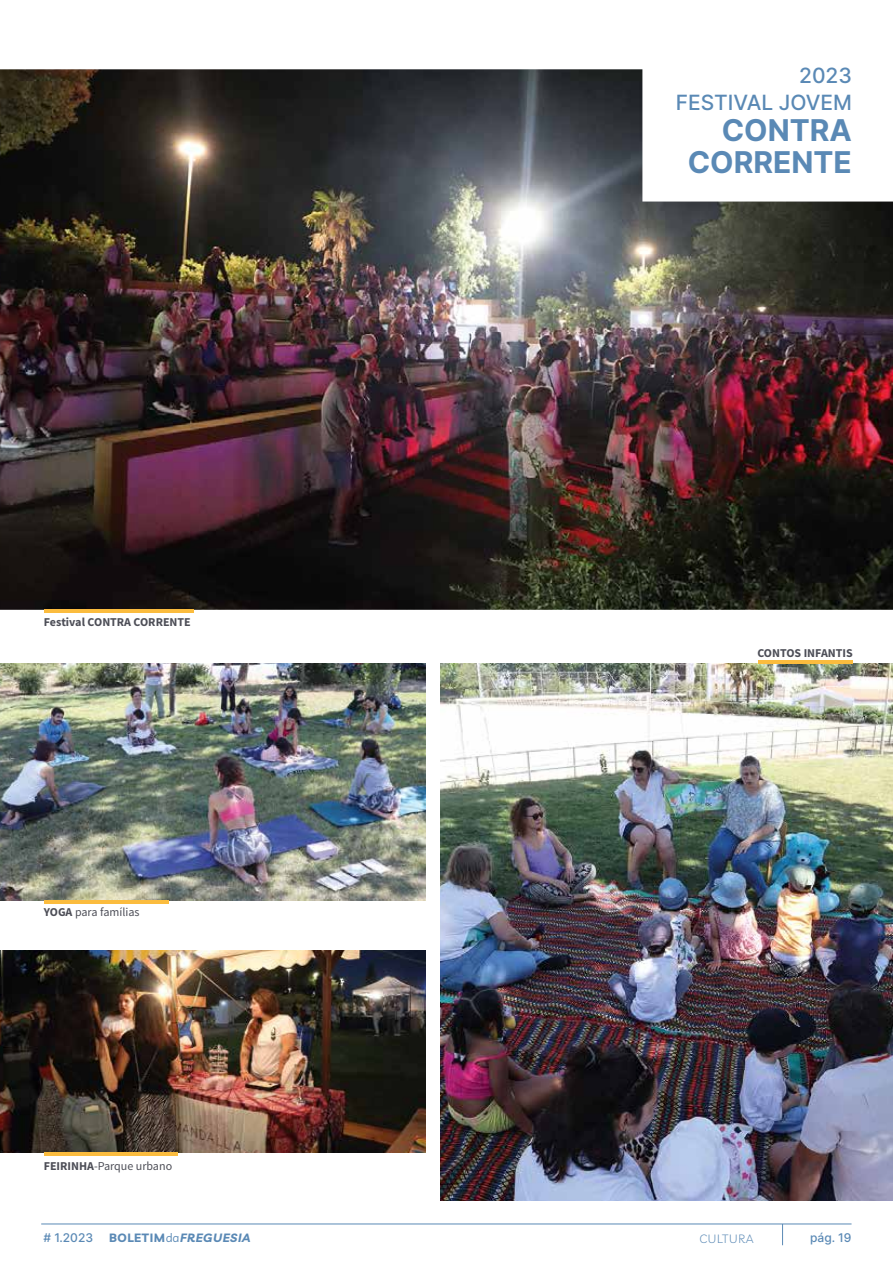
<style>
.page{position:relative;width:893px;height:1263px;background:#fff}
.page>*{position:absolute;margin:0;border:0;box-sizing:border-box;transform-origin:0 0}
.t1{font:700 30px/31.5px "Inter";color:#5a89b5;text-align:right}
.t2{font:500 21px/26.5px "Inter";color:#5a89b5;text-align:right}
.t3{font:12px "Source Sans Pro";color:#4d4e57}
.t4{font:700 12px "Source Sans Pro";color:#4d4e57}
.t5{font:italic 700 12px "Livvic";letter-spacing:.05em;color:#5a89b5}
.t6{font:12px "Inter";color:#5a89b5}
.t7{font:300 12px "Livvic";letter-spacing:.05em;color:#5a89b5}
.s1{font-weight:700}
.s2{font-style:normal}
.s3{font-weight:400;font-style:normal}
</style>
<div class="page">
<img style="left:0;top:951px;width:426px;height:201px">
<img style="left:0;top:664px;width:425px;height:237px">
<svg style="left:782px;top:1224px;width:1px;height:21px"></svg>
<hr style="left:41px;top:1223px;width:810px;height:1px;background:#5a89b5">
<img style="left:0;top:69px;width:893px;height:541px">
<hr style="left:44px;top:1152px;width:134px;height:3px;background:#fbbc3e">
<hr style="left:44px;top:609px;width:150px;height:4px;background:#fbbc3e">
<hr style="left:44px;top:900px;width:124px;height:4px;background:#fbbc3e">
<img style="left:440px;top:664px;width:453px;height:536px">
<hr style="left:758px;top:661px;width:94px;height:3px;background:#fbbc3e">
<p class="t4" style="left:44px;top:614px;width:149px">Festival CONTRA CORRENTE</p>
<p class="t3" style="left:44px;top:905px;width:97px"><span class="s1">YOGA</span> para famílias</p>
<p class="t3" style="left:44px;top:1158px;width:130px"><span class="s1">FEIRINHA</span>-Parque urbano</p>
<h2 class="t2" style="left:676px;top:62px;width:178px">2023<br>FESTIVAL JOVEM</h2>
<h1 class="t1" style="left:688px;top:114px;width:166px">CONTRA<br>CORRENTE</h1>
<p class="t4" style="left:757px;top:645px;width:97px">CONTOS INFANTIS</p>
<p class="t6" style="left:44px;top:1229px;width:51px"># 1.2023</p>
<p class="t5" style="left:109px;top:1229px;width:143px"><span class="s2">BOLETIM</span><span class="s3">da</span>FREGUESIA</p>
<p class="t7" style="left:700px;top:1230px;width:56px">CULTURA</p>
<p class="t6" style="left:810px;top:1229px;width:43px">pág. 19</p>
</div>
